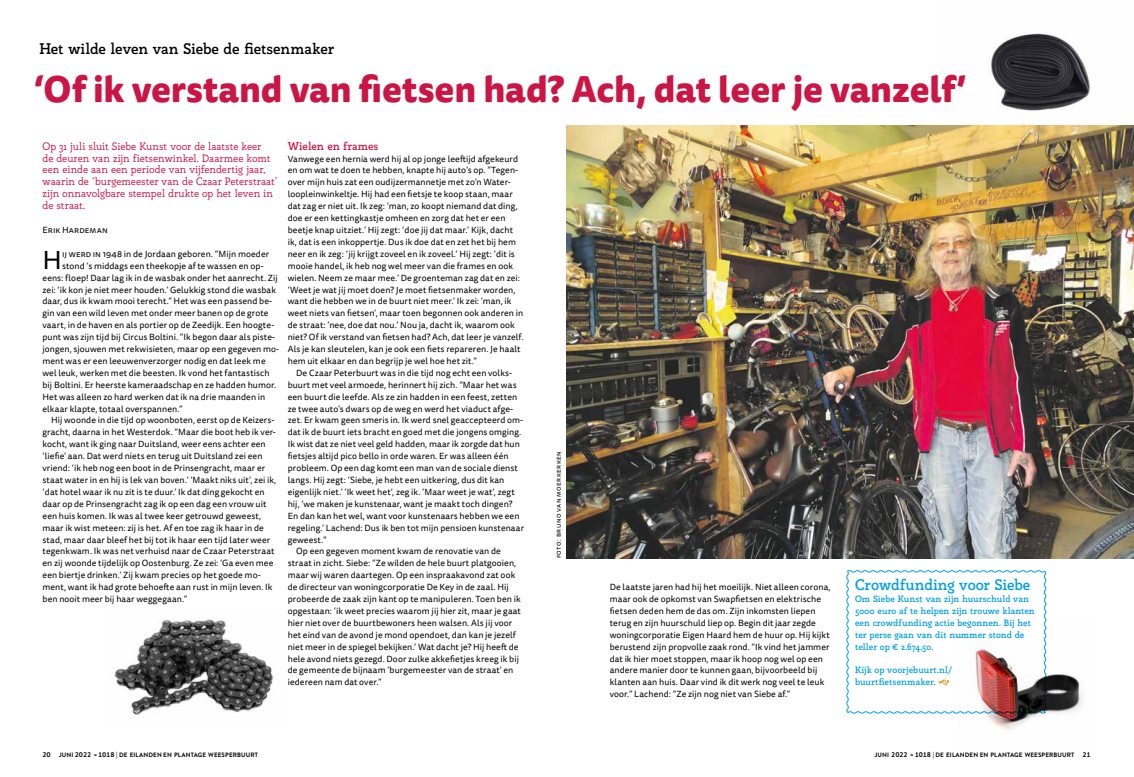
<style>
.page{position:relative;width:1134px;height:777px;background:#fff}
.page>*{position:absolute;margin:0;border:0;box-sizing:border-box;transform-origin:0 0}
.t1{font:800 35.8px "Tisa Sans Pro";letter-spacing:-.005em;color:#cb1544}
.t2{font:26px "Tisa Sans Pro";color:#000}
.t3{font:700 15px "Rogliano";letter-spacing:-.015em;color:#000}
.t4{font:700 15px "Rogliano";letter-spacing:-.01em;color:#009fe3}
.t5{font:700 11px "Rogliano";color:#cb1544}
.t6{font:10.5px/11.9px "Rogliano";color:#cb1544}
.t7{font:700 9px/11.9px "Rogliano";color:#009fe3}
.t8{font:8.9px/11.9px "Tisa Sans Pro";letter-spacing:.01em;color:#000}
.t9{font:7px "Tisa Sans Pro";letter-spacing:.07em;color:#000}
.t10{font:700 6.3px "Brandon Grotesque";letter-spacing:.02em;color:#000}
.s1{font-size:7px}
.s2{font-size:6px}
</style>
<div class="page">
<img style="left:114px;top:619px;width:160px;height:96px">
<img style="left:942px;top:33px;width:190px;height:93px">
<img style="left:567px;top:126px;width:567px;height:432px">
<svg style="left:846px;top:570px;width:201px;height:144px"></svg>
<img style="left:957px;top:617px;width:127px;height:113px">
<h3 class="t3" style="left:39px;top:39px;width:296px">Het wilde leven van Siebe de fietsenmaker</h3>
<h1 class="t1" style="left:34px;top:62px;width:933px">‘Of ik verstand van fietsen had? Ach, dat leer je vanzelf’</h1>
<p class="t6" style="left:43px;top:140px;width:236px">Op 31 juli sluit Siebe Kunst voor de laatste keer<br>de deuren van zijn fietsenwinkel. Daarmee komt een einde aan een periode van vijfendertig jaar, waarin de ‘burgemeester van de Czaar Peterstraat’ zijn onnavolgbare stempel drukte op het leven in de straat.</p>
<p class="t8" style="left:43px;top:224px;width:67px">Erik Hardeman</p>
<h2 class="t2" style="left:43px;top:242px;width:21px">H</h2>
<p class="t8" style="left:62px;top:248px;width:209px">ij werd in 1948 in de Jordaan geboren. “Mijn moeder</p>
<p class="t8" style="left:62px;top:260px;width:203px">stond ’s middags een theekopje af te wassen en op-</p>
<p class="t8" style="left:43px;top:272px;width:237px">eens: floep! Daar lag ik in de wasbak onder het aanrecht. Zij</p>
<p class="t8" style="left:43px;top:284px;width:235px">zei: ‘ik kon je niet meer houden.’ Gelukkig stond die wasbak</p>
<p class="t8" style="left:43px;top:296px;width:231px">daar, dus ik kwam mooi terecht.” Het was een passend be-</p>
<p class="t8" style="left:43px;top:307px;width:228px">gin van een wild leven met onder meer banen op de grote</p>
<p class="t8" style="left:43px;top:319px;width:233px">vaart, in de haven en als portier op de Zeedijk. Een hoogte-</p>
<p class="t8" style="left:43px;top:331px;width:234px">punt was zijn tijd bij Circus Boltini. “Ik begon daar als piste-</p>
<p class="t8" style="left:43px;top:343px;width:238px">jongen, sjouwen met rekwisieten, maar op een gegeven mo-</p>
<p class="t8" style="left:43px;top:355px;width:225px">ment was er een leeuwenverzorger nodig en dat leek me</p>
<p class="t8" style="left:43px;top:367px;width:229px">wel leuk, werken met die beesten. Ik vond het fantastisch</p>
<p class="t8" style="left:43px;top:379px;width:235px">bij Boltini. Er heerste kameraadschap en ze hadden humor.</p>
<p class="t8" style="left:43px;top:391px;width:224px">Het was alleen zo hard werken dat ik na drie maanden in</p>
<p class="t8" style="left:43px;top:403px;width:142px">elkaar klapte, totaal overspannen.”</p>
<p class="t8" style="left:51px;top:415px;width:225px">Hij woonde in die tijd op woonboten, eerst op de Keizers-</p>
<p class="t8" style="left:43px;top:426px;width:235px">gracht, daarna in het Westerdok. “Maar die boot heb ik ver-</p>
<p class="t8" style="left:43px;top:438px;width:225px">kocht, want ik ging naar Duitsland, weer eens achter een</p>
<p class="t8" style="left:43px;top:450px;width:222px">‘liefie’ aan. Dat werd niets en terug uit Duitsland zei een</p>
<p class="t8" style="left:43px;top:462px;width:224px">vriend: ‘ik heb nog een boot in de Prinsengracht, maar er</p>
<p class="t8" style="left:43px;top:474px;width:235px">staat water in en hij is lek van boven.’ ‘Maakt niks uit’, zei ik,</p>
<p class="t8" style="left:43px;top:486px;width:224px">‘dat hotel waar ik nu zit is te duur.’ Ik dat ding gekocht en</p>
<p class="t8" style="left:43px;top:498px;width:225px">daar op de Prinsengracht zag ik op een dag een vrouw uit</p>
<p class="t8" style="left:43px;top:510px;width:220px">een huis komen. Ik was al twee keer getrouwd geweest,</p>
<p class="t8" style="left:43px;top:522px;width:223px">maar ik wist meteen: zij is het. Af en toe zag ik haar in de</p>
<p class="t8" style="left:43px;top:534px;width:229px">stad, maar daar bleef het bij tot ik haar een tijd later weer</p>
<p class="t8" style="left:43px;top:545px;width:233px">tegenkwam. Ik was net verhuisd naar de Czaar Peterstraat</p>
<p class="t8" style="left:43px;top:557px;width:232px">en zij woonde tijdelijk op Oostenburg. Ze zei: ‘Ga even mee</p>
<p class="t8" style="left:43px;top:569px;width:220px">een biertje drinken.’ Zij kwam precies op het goede mo-</p>
<p class="t8" style="left:43px;top:581px;width:231px">ment, want ik had grote behoefte aan rust in mijn leven. Ik</p>
<p class="t8" style="left:43px;top:593px;width:146px">ben nooit meer bij haar weggegaan.”</p>
<p class="t5" style="left:288px;top:139px;width:92px">Wielen en frames</p>
<p class="t8" style="left:288px;top:153px;width:237px">Vanwege een hernia werd hij al op jonge leeftijd afgekeurd en om wat te doen te hebben, knapte hij auto’s op. “Tegen&shy;over mijn huis zat een oudijzermannetje met zo’n Water&shy;loopleinwinkeltje. Hij had een fietsje te koop staan, maar dat zag er niet uit. Ik zeg: ‘man, zo koopt niemand dat ding, doe er een kettingkastje omheen en zorg dat het er een beetje knap uitziet.’ Hij zegt: ‘doe jij dat maar.’ Kijk, dacht ik, dat is een inkoppertje. Dus ik doe dat en zet het bij hem neer en ik zeg: ‘jij krijgt zoveel en ik zoveel.’ Hij zegt: ‘dit is mooie handel, ik heb nog wel meer van die frames en ook wielen. Neem ze maar mee.’ De groenteman zag dat en zei: ‘Weet je wat jij moet doen? Je moet fietsenmaker worden, want die hebben we in de buurt niet meer.’ Ik zei: ‘man, ik weet niets van fietsen’, maar toen begonnen ook anderen in de straat: ‘nee, doe dat nou.’ Nou ja, dacht ik, waarom ook niet? Of ik verstand van fietsen had? Ach, dat leer je vanzelf.<br>Als je kan sleutelen, kan je ook een fiets repareren. Je haalt hem uit elkaar en dan begrijp je wel hoe het zit.”</p>
<p class="t8" style="left:296px;top:367px;width:218px">De Czaar Peterbuurt was in die tijd nog echt een volks-</p>
<p class="t8" style="left:288px;top:379px;width:230px">buurt met veel armoede, herinnert hij zich. “Maar het was</p>
<p class="t8" style="left:288px;top:391px;width:231px">een buurt die leefde. Als ze zin hadden in een feest, zetten</p>
<p class="t8" style="left:288px;top:403px;width:227px">ze twee auto’s dwars op de weg en werd het viaduct afge-</p>
<p class="t8" style="left:288px;top:415px;width:237px">zet. Er kwam geen smeris in. Ik werd snel geaccepteerd om-</p>
<p class="t8" style="left:288px;top:426px;width:235px">dat ik de buurt iets bracht en goed met die jongens omging.</p>
<p class="t8" style="left:288px;top:438px;width:234px">Ik wist dat ze niet veel geld hadden, maar ik zorgde dat hun</p>
<p class="t8" style="left:288px;top:450px;width:222px">fietsjes altijd pico bello in orde waren. Er was alleen één</p>
<p class="t8" style="left:288px;top:462px;width:232px">probleem. Op een dag komt een man van de sociale dienst</p>
<p class="t8" style="left:288px;top:474px;width:218px">langs. Hij zegt: ‘Siebe, je hebt een uitkering, dus dit kan</p>
<p class="t8" style="left:288px;top:486px;width:229px">eigenlijk niet.’ ‘Ik weet het’, zeg ik. ‘Maar weet je wat’, zegt</p>
<p class="t8" style="left:288px;top:498px;width:226px">hij, ‘we maken je kunstenaar, want je maakt toch dingen?</p>
<p class="t8" style="left:288px;top:510px;width:233px">En dan kan het wel, want voor kunstenaars hebben we een</p>
<p class="t8" style="left:288px;top:522px;width:238px">regeling.’ Lachend: Dus ik ben tot mijn pensioen kunstenaar</p>
<p class="t8" style="left:288px;top:534px;width:40px">geweest.”</p>
<p class="t8" style="left:296px;top:545px;width:206px">Op een gegeven moment kwam de renovatie van de</p>
<p class="t8" style="left:288px;top:557px;width:230px">straat in zicht. Siebe: “Ze wilden de hele buurt platgooien,</p>
<p class="t8" style="left:288px;top:569px;width:229px">maar wij waren daartegen. Op een inspraakavond zat ook</p>
<p class="t8" style="left:288px;top:581px;width:223px">de directeur van woningcorporatie De Key in de zaal. Hij</p>
<p class="t8" style="left:288px;top:593px;width:234px">probeerde de zaak zijn kant op te manipuleren. Toen ben ik</p>
<p class="t8" style="left:288px;top:605px;width:235px">opgestaan: ‘ik weet precies waarom jij hier zit, maar je gaat</p>
<p class="t8" style="left:288px;top:617px;width:226px">hier niet over de buurtbewoners heen walsen. Als jij voor</p>
<p class="t8" style="left:288px;top:629px;width:230px">het eind van de avond je mond opendoet, dan kan je jezelf</p>
<p class="t8" style="left:288px;top:641px;width:232px">niet meer in de spiegel bekijken.’ Wat dacht je? Hij heeft de</p>
<p class="t8" style="left:288px;top:653px;width:233px">hele avond niets gezegd. Door zulke akkefietjes kreeg ik bij</p>
<p class="t8" style="left:288px;top:664px;width:227px">de gemeente de bijnaam ‘burgemeester van de straat’ en</p>
<p class="t8" style="left:288px;top:676px;width:95px">iedereen nam dat over.”</p>
<p class="t9" style="left:554px;top:558px;width:109px;rotate:-90deg">foto: bruno van moerkerken</p>
<p class="t8" style="left:610px;top:581px;width:222px">De laatste jaren had hij het moeilijk. Niet alleen corona, maar ook de opkomst van Swapfietsen en elektrische fietsen deden hem de das om. Zijn inkomsten liepen terug en zijn huurschuld liep op. Begin dit jaar zegde woningcorporatie Eigen Haard hem de huur op. Hij kijkt berustend zijn propvolle zaak rond. “Ik vind het jammer dat ik hier moet stoppen, maar ik hoop nog wel op een andere manier door te kunnen gaan, bijvoorbeeld bij klanten aan huis. Daar vind ik dit werk nog veel te leuk voor.” Lachend: “Ze zijn nog niet van Siebe af.”</p>
<h3 class="t4" style="left:855px;top:575px;width:177px">Crowdfunding voor Siebe</h3>
<p class="t7" style="left:855px;top:593px;width:181px">Om Siebe Kunst van zijn huurschuld van 5000 euro af te helpen zijn trouwe klanten een crowdfunding actie begonnen. Bij het ter perse gaan van dit nummer stond de teller op € 2.674,50.</p>
<p class="t7" style="left:855px;top:664px;width:99px">Kijk op voorjebuurt.nl/ buurtfietsenmaker.</p>
<p class="t10" style="left:43px;top:750px;width:217px"><span class="s1">20</span> JUNI <span class="s1">2022</span> <span class="s2">»</span> <span class="s1">1018 |</span> DE EILANDEN EN PLANTAGE WEESPERBUURT</p>
<p class="t10" style="left:875px;top:750px;width:217px">JUNI <span class="s1">2022</span> <span class="s2">»</span> <span class="s1">1018 |</span> DE EILANDEN EN PLANTAGE WEESPERBUURT <span class="s1">21</span></p>
</div>
